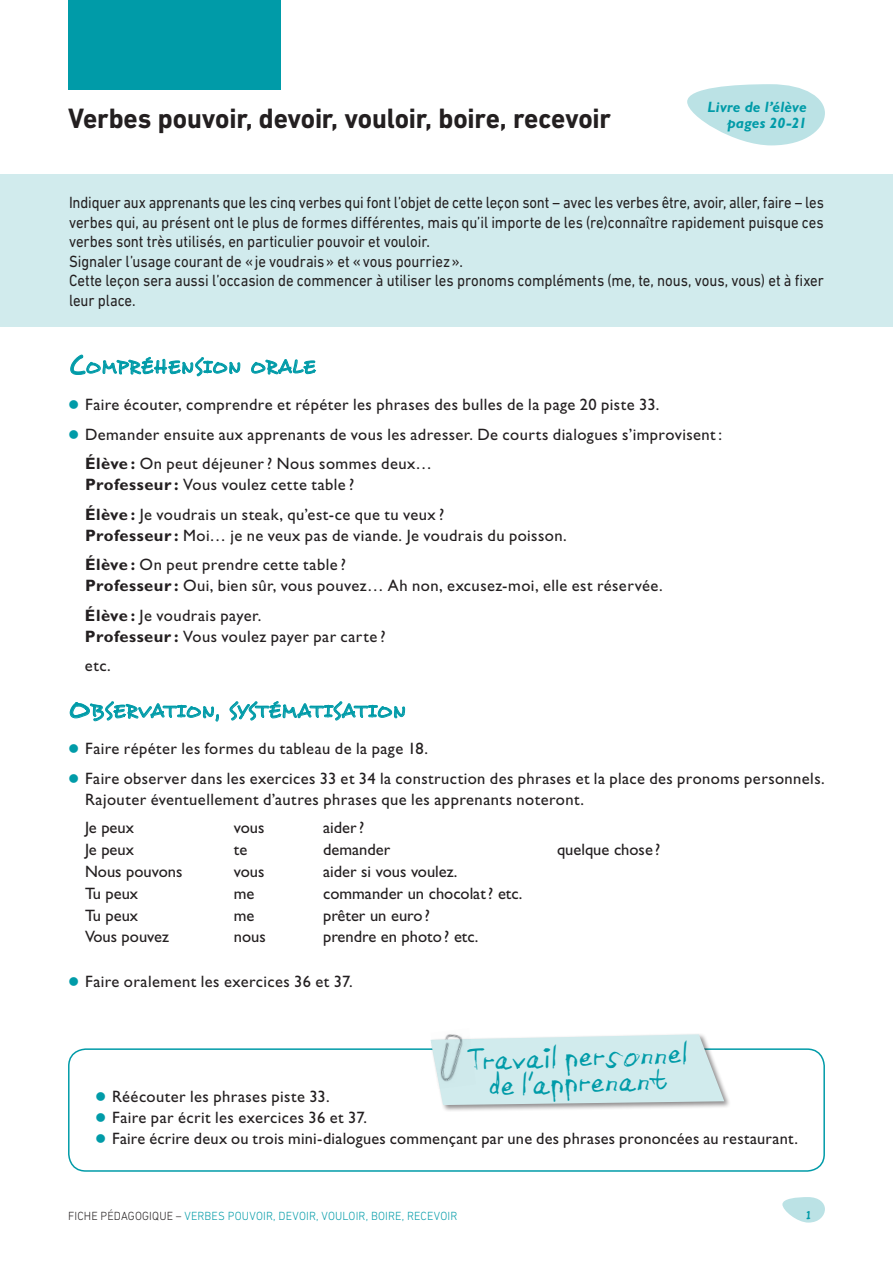
<style>
.page{position:relative;width:893px;height:1263px;background:#fff}
.page>*{position:absolute;margin:0;border:0;box-sizing:border-box;transform-origin:0 0}
.t1{font:700 28.5px "DIN Next LT Pro";letter-spacing:-.005em;color:#231f20;scale:.95 1}
.t2{font:27px/25.5px "Aircloud";color:#009ba8;text-align:center;scale:.95 1}
.t3{font:18.9px "Desyrel";letter-spacing:.05em;color:#009ba8}
.t4{font:16.5px/29.5px "Gill Sans Std";letter-spacing:.025em;color:#231f20}
.t5{font:16.5px/19.5px "DIN Next LT Pro";letter-spacing:-.005em;color:#231f20;scale:.89 1}
.t6{font:16.5px "Gill Sans Std";color:#231f20}
.t7{font:16.5px "Desyrel";color:#009ba8}
.t8{font:italic 700 15px/15.8px "Gill Sans Std";letter-spacing:.01em;color:#009ba8;text-align:right}
.t9{font:300 12px "DIN Next LT Pro";letter-spacing:.01em;color:#009ba8;scale:.95 1}
.t10{font:300 12px "DIN Next LT Pro";letter-spacing:.015em;color:#231f20;scale:.95 1}
.s1{font-size:27px}
.s2{font-weight:700}
.s3{color:#009ba8}
</style>
<div class="page">
<div style="left:68px;top:0;width:213px;height:89px;background:#009ba8"></div>
<svg style="left:782px;top:1197px;width:43px;height:25px"></svg>
<div style="left:0;top:174px;width:893px;height:153px;background:#d1ebed"></div>
<svg style="left:251px;top:359px;width:65px;height:16px"></svg>
<svg style="left:229px;top:701px;width:176px;height:20px"></svg>
<div style="left:68px;top:1048px;width:757px;height:124px;border:2px solid #009ba8;border-radius:17px"></div>
<div style="left:430px;top:1032px;width:301px;height:80px;background:#231f20;opacity:.5"></div>
<svg style="left:430px;top:1034px;width:294px;height:71px;background:#d2e9eb"></svg>
<img style="left:431px;top:1032px;width:45px;height:57px">
<svg style="left:687px;top:84px;width:138px;height:61px"></svg>
<svg style="left:70px;top:354px;width:170px;height:23px"></svg>
<svg style="left:69px;top:701px;width:150px;height:21px"></svg>
<h1 class="t1" style="left:68px;top:101px;width:573px">Verbes pouvoir, devoir, vouloir, boire, recevoir</h1>
<p class="t8" style="left:708px;top:99px;width:101px">Livre de l’élève pages 20-21</p>
<p class="t5" style="left:69px;top:193px;width:850px">Indiquer aux apprenants que les cinq verbes qui font l’objet de cette leçon sont – avec les verbes être, avoir, aller, faire – les verbes qui, au présent ont le plus de formes différentes, mais qu’il importe de les (re)connaître rapidement puisque ces verbes sont très utilisés, en particulier pouvoir et vouloir.<br>Signaler l’usage courant de «je voudrais» et «vous pourriez».<br>Cette leçon sera aussi l’occasion de commencer à utiliser les pronoms compléments (me, te, nous, vous, vous) et à fixer leur place.</p>
<p class="t3" style="left:68px;top:355px;width:248px"><span class="s1">C</span>ompréhension orale</p>
<p class="t4" style="left:85px;top:390px;width:638px">Faire écouter, comprendre et répéter les phrases des bulles de la page 20 piste 33.<br>Demander ensuite aux apprenants de vous les adresser. De courts dialogues s’improvisent :<br><span class="s2">Élève :</span> On peut déjeuner? Nous sommes deux…</p>
<p class="t4" style="left:85px;top:470px;width:361px"><span class="s2">Professeur :</span> Vous voulez cette table ?<br><span class="s2">Élève :</span> Je voudrais un steak, qu’est-ce que tu veux ?</p>
<p class="t4" style="left:85px;top:520px;width:483px"><span class="s2">Professeur :</span> Moi… je ne veux pas de viande. Je voudrais du poisson.<br><span class="s2">Élève :</span> On peut prendre cette table ?</p>
<p class="t4" style="left:85px;top:571px;width:579px"><span class="s2">Professeur :</span> Oui, bien sûr, vous pouvez… Ah non, excusez-moi, elle est réservée.<br><span class="s2">Élève :</span> Je voudrais payer.</p>
<p class="t4" style="left:85px;top:621px;width:302px"><span class="s2">Professeur :</span> Vous voulez payer par carte ? etc.</p>
<p class="t3" style="left:68px;top:699px;width:338px"><span class="s1">O</span>bservation<span class="s1">,</span> systématisation</p>
<p class="t4" style="left:85px;top:734px;width:741px">Faire répéter les formes du tableau de la page 18.<br>Faire observer dans les exercices 33 et 34 la construction des phrases et la place des pronoms personnels.</p>
<p class="t4" style="left:85px;top:785px;width:501px;line-height:28.2px">Rajouter éventuellement d’autres phrases que les apprenants noteront.<br>Je peux</p>
<p class="t4" style="left:234px;top:813px;width:32px">vous</p>
<p class="t4" style="left:323px;top:813px;width:43px">aider?</p>
<p class="t4" style="left:85px;top:835px;width:50px">Je peux</p>
<p class="t4" style="left:234px;top:835px;width:15px">te</p>
<p class="t6" style="left:323px;top:840px;width:69px">demander</p>
<p class="t6" style="left:557px;top:840px;width:105px">quelque chose ?</p>
<p class="t6" style="left:85px;top:862px;width:99px">Nous pouvons</p>
<p class="t4" style="left:234px;top:856px;width:32px">vous</p>
<p class="t6" style="left:323px;top:862px;width:136px">aider si vous voulez.</p>
<p class="t4" style="left:85px;top:878px;width:55px">Tu peux</p>
<p class="t4" style="left:234px;top:878px;width:22px">me</p>
<p class="t6" style="left:323px;top:884px;width:201px">commander un chocolat? etc.</p>
<p class="t4" style="left:85px;top:900px;width:55px">Tu peux</p>
<p class="t4" style="left:234px;top:900px;width:22px">me</p>
<p class="t6" style="left:323px;top:905px;width:108px">prêter un euro?</p>
<p class="t6" style="left:85px;top:927px;width:85px">Vous pouvez</p>
<p class="t4" style="left:234px;top:922px;width:33px">nous</p>
<p class="t6" style="left:323px;top:927px;width:157px">prendre en photo? etc.</p>
<p class="t4" style="left:85px;top:967px;width:269px">Faire oralement les exercices 36 et 37.</p>
<h2 class="t2" style="left:467px;top:1051px;width:234px;rotate:-2deg">Travail personnel de l’apprenant</h2>
<p class="t4" style="left:112px;top:1086px;width:687px;line-height:21px">Réécouter les phrases piste 33.<br>Faire par écrit les exercices 36 et 37.<br>Faire écrire deux ou trois mini-dialogues commençant par une des phrases prononcées au restaurant.</p>
<p class="t10" style="left:68px;top:1209px;width:176px">FICHE PÉDAGOGIQUE – <span class="s3">VERBES POUVOI</span></p>
<p class="t9" style="left:266px;top:1209px;width:21px">R, DEVOI</p>
<p class="t9" style="left:309px;top:1209px;width:118px">R, VOU LOI R, BOI RE, RECEVOI</p>
<p class="t9" style="left:450px;top:1209px;width:9px">R</p>
<p class="t7" style="left:805px;top:1204px;width:7px">1</p>
</div>
